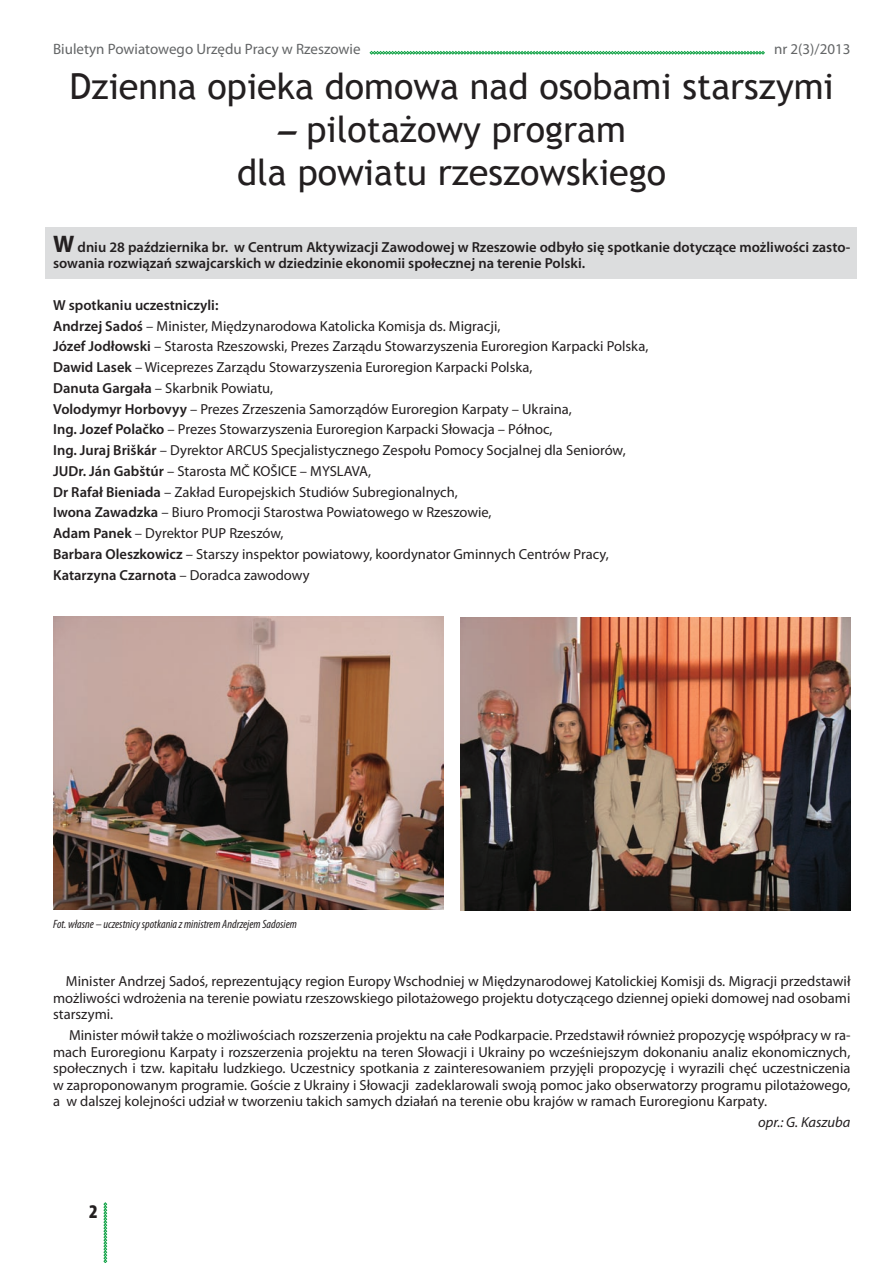
<style>
.page{position:relative;width:893px;height:1263px;background:#fff}
.page>*{position:absolute;margin:0;border:0;box-sizing:border-box;transform-origin:0 0}
.t1{font:36px/43.2px "Trebuchet MS";color:#231f20;text-align:center}
.t2{font:15px "Myriad Pro";color:#636566}
.t3{font:14.55px/20.7px "Myriad Pro";color:#231f20;text-align:justify}
.t4{font:600 14.55px/16.5px "Myriad Pro";color:#231f20}
.t5{font:italic 14.55px "Myriad Pro";color:#231f20}
.t6{font:italic condensed 12px "Myriad Pro";color:#231f20}
.s1{font-family:"Timpani Plain"}
.s2{font-weight:700;font-size:24px}
.s3{font-weight:600}
</style>
<div class="page">
<svg style="left:370px;top:51px;width:395px;height:3px"></svg>
<svg style="left:104px;top:1202px;width:3px;height:61px"></svg>
<div style="left:46px;top:227px;width:811px;height:51px;background:#dcddde"></div>
<img style="left:460px;top:617px;width:390px;height:293px">
<img style="left:53px;top:617px;width:390px;height:292px">
<p class="t2" style="left:53px;top:39px;width:309px">Biuletyn Powiatowego Urzędu Pracy w Rzeszowie</p>
<p class="t2" style="left:774px;top:39px;width:78px">nr 2(3)/2013</p>
<h1 class="t1" style="left:70px;top:65px;width:766px">Dzienna opieka domowa nad osobami starszymi</h1>
<h1 class="t1" style="left:237px;top:108px;width:431px"><span class="s1">–</span> pilotażowy program<br>dla powiatu rzeszowskiego</h1>
<p class="t4" style="left:53px;top:238px;width:799px"><span class="s2">W</span> dniu 28 października br. w Centrum Aktywizacji Zawodowej w Rzeszowie odbyło się spotkanie dotyczące możliwości zasto&shy;sowania rozwiązań szwajcarskich w dziedzinie ekonomii społecznej na terenie Polski.</p>
<p class="t3" style="left:53px;top:294px;width:597px;text-align:left"><span class="s3">W spotkaniu uczestniczyli:<br>Andrzej Sadoś</span> – Minister, Międzynarodowa Katolicka Komisja ds. Migracji,<br><span class="s3">Józef Jodłowski</span> – Starosta Rzeszowski, Prezes Zarządu Stowarzyszenia Euroregion Karpacki Polska, <span class="s3">Dawid Lasek</span> – Wiceprezes Zarządu Stowarzyszenia Euroregion Karpacki Polska,<br><span class="s3">Danuta Gargała</span> – Skarbnik Powiatu,<br><span class="s3">Volodymyr Horbovyy</span> – Prezes Zrzeszenia Samorządów Euroregion Karpaty – Ukraina,<br><span class="s3">Ing. Jozef Polačko</span> – Prezes Stowarzyszenia Euroregion Karpacki Słowacja – Północ,<br><span class="s3">Ing. Juraj Briškár</span> – Dyrektor ARCUS Specjalistycznego Zespołu Pomocy Socjalnej dla Seniorów, <span class="s3">JUDr. Ján Gabštúr</span> – Starosta MČ KOŠICE – MYSLAVA,<br><span class="s3">Dr Rafał Bieniada</span> – Zakład Europejskich Studiów Subregionalnych,<br><span class="s3">Iwona Zawadzka</span> – Biuro Promocji Starostwa Powiatowego w Rzeszowie,<br><span class="s3">Adam Panek</span> – Dyrektor PUP Rzeszów,<br><span class="s3">Barbara Oleszkowicz</span> – Starszy inspektor powiatowy, koordynator Gminnych Centrów Pracy, <span class="s3">Katarzyna Czarnota</span> – Doradca zawodowy</p>
<p class="t6" style="left:53px;top:917px;width:245px">Fot. własne – uczestnicy spotkania z ministrem Andrzejem Sadosiem</p>
<p class="t3" style="left:53px;top:973px;width:799px;line-height:16.5px;text-indent:13px">Minister Andrzej Sadoś, reprezentujący region Europy Wschodniej w Międzynarodowej Katolickiej Komisji ds. Migracji przedstawił możliwości wdrożenia na terenie powiatu rzeszowskiego pilotażowego projektu dotyczącego dziennej opieki domowej nad osobami starszymi.</p>
<p class="t3" style="left:53px;top:1027px;width:799px;line-height:16.5px;text-indent:16px">Minister mówił także o możliwościach rozszerzenia projektu na całe Podkarpacie. Przedstawił również propozycję współpracy w ra&shy;mach Euroregionu Karpaty i rozszerzenia projektu na teren Słowacji i Ukrainy po wcześniejszym dokonaniu analiz ekonomicznych, społecznych i tzw. kapitału ludzkiego. Uczestnicy spotkania z zainteresowaniem przyjęli propozycję i wyrazili chęć uczestniczenia w zaproponowanym programie. Goście z Ukrainy i Słowacji zadeklarowali swoją pomoc jako obserwatorzy programu pilotażowego, a w dalszej kolejności udział w tworzeniu takich samych działań na terenie obu krajów w ramach Euroregionu Karpaty.</p>
<p class="t5" style="left:758px;top:1113px;width:94px">opr.: G. Kaszuba</p>
</div>
